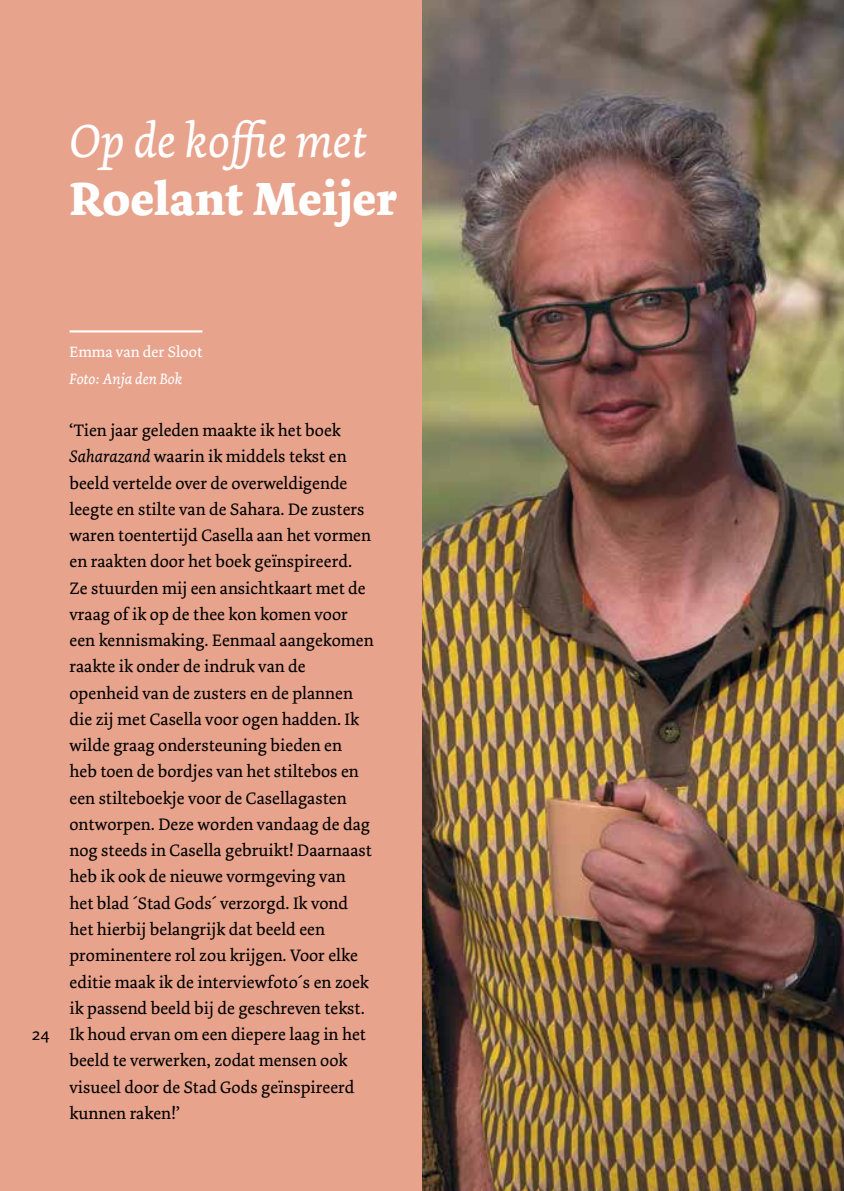
<style>
.page{position:relative;width:844px;height:1191px;background:#fff}
.page>*{position:absolute;margin:0;border:0;box-sizing:border-box;transform-origin:0 0}
.t1{font:italic 49px "Dolly Pro";color:#fff}
.t2{font:700 49px "Dolly Pro";color:#fff}
.t3{font:18.38px "Auto Pro";color:#000}
.t4{font:17.5px/26.2px "Dolly Pro";color:#000}
.t5{font:15.75px "Dolly Pro";color:#fff}
.t6{font:italic 15.75px "Dolly Pro";color:#fff}
.s1{font-style:italic}
</style>
<div class="page">
<img style="left:422px;top:0;width:421px;height:1191px">
<div style="left:0;top:0;width:422px;height:1191px;background:#e8a38d"></div>
<hr style="left:69px;top:330px;width:133px;height:2px;background:#fff">
<h1 class="t1" style="left:69px;top:109px;width:299px">Op de koffie met</h1>
<h1 class="t2" style="left:69px;top:167px;width:328px">Roelant Meijer</h1>
<p class="t3" style="left:32px;top:1021px;width:19px">24</p>
<p class="t5" style="left:69px;top:342px;width:134px">Emma van der Sloot</p>
<p class="t6" style="left:69px;top:368px;width:114px">Foto: Anja den Bok</p>
<p class="t4" style="left:69px;top:417px;width:306px">‘Tien jaar geleden maakte ik het boek <span class="s1">Saharazand</span> waarin ik middels tekst en beeld vertelde over de overweldigende leegte en stilte van de Sahara. De zusters waren toentertijd Casella aan het vormen en raakten door het boek geïnspireerd.<br>Ze stuurden mij een ansichtkaart met de vraag of ik op de thee kon komen voor een kennismaking. Eenmaal aangekomen raakte ik onder de indruk van de openheid van de zusters en de plannen die zij met Casella voor ogen hadden. Ik wilde graag ondersteuning bieden en heb toen de bordjes van het stiltebos en een stilteboekje voor de Casellagasten ontworpen. Deze worden vandaag de dag nog steeds in Casella gebruikt! Daarnaast heb ik ook de nieuwe vormgeving van het blad ´Stad Gods´ verzorgd. Ik vond het hierbij belangrijk dat beeld een prominentere rol zou krijgen. Voor elke editie maak ik de interviewfoto´s en zoek ik passend beeld bij de geschreven tekst.<br>Ik houd ervan om een diepere laag in het beeld te verwerken, zodat mensen ook visueel door de Stad Gods geïnspireerd kunnen raken!’</p>
</div>
